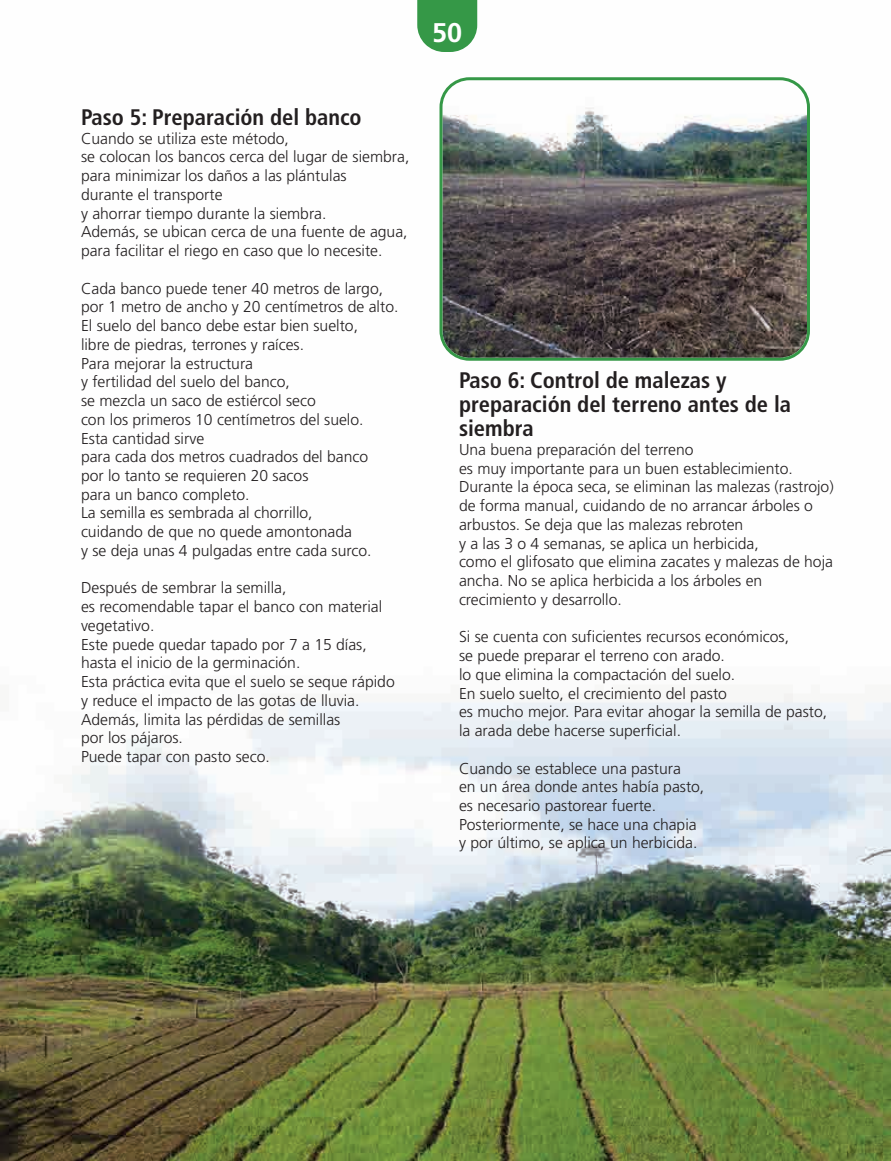
<style>
.page{position:relative;width:891px;height:1161px;background:#fff}
.page>*{position:absolute;margin:0;border:0;box-sizing:border-box;transform-origin:0 0}
.t1{font:700 27px "Frutiger";color:#fff}
.t2{font:700 condensed 22.5px/24px "Frutiger";color:#231f20}
.t3{font:300 15.75px/18.8px "Frutiger";color:#231f20}
</style>
<div class="page">
<img style="left:0;top:0;width:891px;height:1161px">
<svg style="left:417px;top:0;width:60px;height:52px;background:#49a259"></svg>
<img style="left:440px;top:77px;width:370px;height:284px">
<h1 class="t1" style="left:432px;top:22px;width:31px">50</h1>
<h2 class="t2" style="left:81px;top:107px;width:282px">Paso 5: Preparación del banco</h2>
<p class="t3" style="left:81px;top:130px;width:330px">Cuando se utiliza este método,<br>se colocan los bancos cerca del lugar de siembra, para minimizar los daños a las plántulas<br>durante el transporte<br>y ahorrar tiempo durante la siembra.<br>Además, se ubican cerca de una fuente de agua, para facilitar el riego en caso que lo necesite.</p>
<p class="t3" style="left:81px;top:280px;width:319px">Cada banco puede tener 40 metros de largo, por 1 metro de ancho y 20 centímetros de alto.<br>El suelo del banco debe estar bien suelto,<br>libre de piedras, terrones y raíces.<br>Para mejorar la estructura<br>y fertilidad del suelo del banco,<br>se mezcla un saco de estiércol seco<br>con los primeros 10 centímetros del suelo.<br>Esta cantidad sirve<br>para cada dos metros cuadrados del banco<br>por lo tanto se requieren 20 sacos<br>para un banco completo.<br>La semilla es sembrada al chorrillo,<br>cuidando de que no quede amontonada<br>y se deja unas 4 pulgadas entre cada surco.</p>
<p class="t3" style="left:81px;top:580px;width:315px">Después de sembrar la semilla,<br>es recomendable tapar el banco con material vegetativo.<br>Este puede quedar tapado por 7 a 15 días, hasta el inicio de la germinación.<br>Esta práctica evita que el suelo se seque rápido y reduce el impacto de las gotas de lluvia.<br>Además, limita las pérdidas de semillas<br>por los pájaros.<br>Puede tapar con pasto seco.</p>
<h2 class="t2" style="left:459px;top:370px;width:334px">Paso 6: Control de malezas y preparación del terreno antes de la siembra</h2>
<p class="t3" style="left:459px;top:441px;width:376px">Una buena preparación del terreno<br>es muy importante para un buen establecimiento.<br>Durante la época seca, se eliminan las malezas (rastrojo) de forma manual, cuidando de no arrancar árboles o arbustos. Se deja que las malezas rebroten<br>y a las 3 o 4 semanas, se aplica un herbicida,<br>como el glifosato que elimina zacates y malezas de hoja ancha. No se aplica herbicida a los árboles en crecimiento y desarrollo.</p>
<p class="t3" style="left:459px;top:629px;width:370px">Si se cuenta con suficientes recursos económicos,<br>se puede preparar el terreno con arado.<br>lo que elimina la compactación del suelo.<br>En suelo suelto, el crecimiento del pasto<br>es mucho mejor. Para evitar ahogar la semilla de pasto, la arada debe hacerse superficial.</p>
<p class="t3" style="left:459px;top:760px;width:247px">Cuando se establece una pastura<br>en un área donde antes había pasto, es necesario pastorear fuerte.<br>Posteriormente, se hace una chapia y por último, se aplica un herbicida.</p>
</div>
